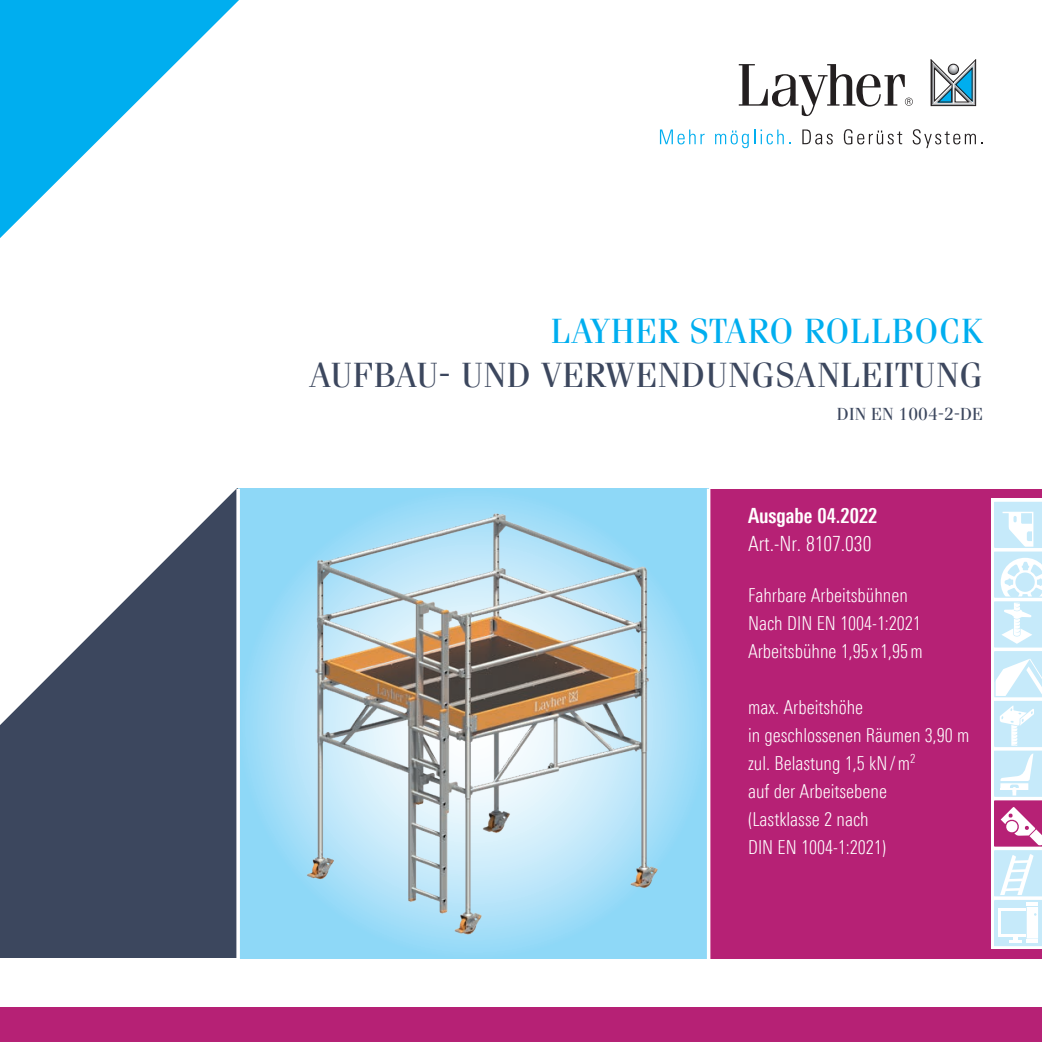
<style>
.page{position:relative;width:1042px;height:1042px;background:#fff}
.page>*{position:absolute;margin:0;border:0;box-sizing:border-box;transform-origin:0 0}
.t1{font:35px "Fenice Pro ITC";letter-spacing:.02em;color:#3c475e}
.t2{font:35px "Fenice Pro ITC";letter-spacing:.02em;color:#00aeef}
.t3{font:300 21px "Linotype Univers 320 Cn";color:#fff;scale:.95 1}
.t4{font:700 21px "Linotype Univers 620 Cn";color:#fff;scale:.93 1}
.t5{font:300 19.25px/28px "Linotype Univers 320 Cn";color:#fff;scale:.95 1}
.t6{font:17.5px "Fenice Pro ITC";letter-spacing:.01em;color:#3c475e}
</style>
<div class="page">
<div style="left:708px;top:489px;width:334px;height:469px;background:#b62175"></div>
<div style="left:991px;top:499px;width:51px;height:450px;background:#fff"></div>
<svg style="left:994px;top:502px;width:48px;height:444px"></svg>
<div style="left:0;top:1007px;width:1042px;height:35px;background:#b62175"></div>
<div style="left:0;top:489px;width:239px;height:469px;background:#3c475e"></div>
<svg style="left:0;top:489px;width:223px;height:236px;fill:#fff"></svg>
<svg style="left:0;top:0;width:239px;height:238px"></svg>
<svg style="left:931px;top:60px;width:45px;height:46px"></svg>
<svg style="left:660px;top:129px;width:44px;height:15px"></svg>
<svg style="left:715px;top:129px;width:75px;height:19px"></svg>
<svg style="left:802px;top:129px;width:31px;height:15px"></svg>
<svg style="left:843px;top:129px;width:59px;height:15px"></svg>
<svg style="left:912px;top:129px;width:70px;height:19px"></svg>
<svg style="left:739px;top:64px;width:174px;height:52px"></svg>
<img style="left:223px;top:488px;width:516px;height:471px">
<p class="t2" style="left:551px;top:309px;width:433px">LAYHER STARO ROLLBOCK</p>
<p class="t1" style="left:310px;top:353px;width:674px">AUFBAU- UND VERWENDUNGSANLEITUNG</p>
<p class="t6" style="left:837px;top:403px;width:147px">DIN EN 1004-2-DE</p>
<p class="t4" style="left:748px;top:503px;width:141px">Ausgabe 04.2022</p>
<p class="t3" style="left:748px;top:531px;width:131px">Art.-Nr. 8107.030</p>
<p class="t5" style="left:748px;top:581px;width:170px">Fahrbare Arbeitsbühnen</p>
<p class="t5" style="left:748px;top:609px;width:185px">Nach DIN EN 1004-1:2021<br>Arbeitsbühne 1,95 x 1,95m</p>
<p class="t5" style="left:748px;top:693px;width:123px">max. Arbeitshöhe</p>
<p class="t5" style="left:748px;top:721px;width:235px">in geschlossenen Räumen 3,90 m</p>
<p class="t5" style="left:748px;top:749px;width:178px">zul. Belastung 1,5 kN/m<sup>2</sup></p>
<p class="t5" style="left:748px;top:777px;width:148px">auf der Arbeitsebene</p>
<p class="t5" style="left:748px;top:805px;width:147px">(Lastklasse 2 nach<br>DIN EN 1004-1:2021)</p>
</div>
